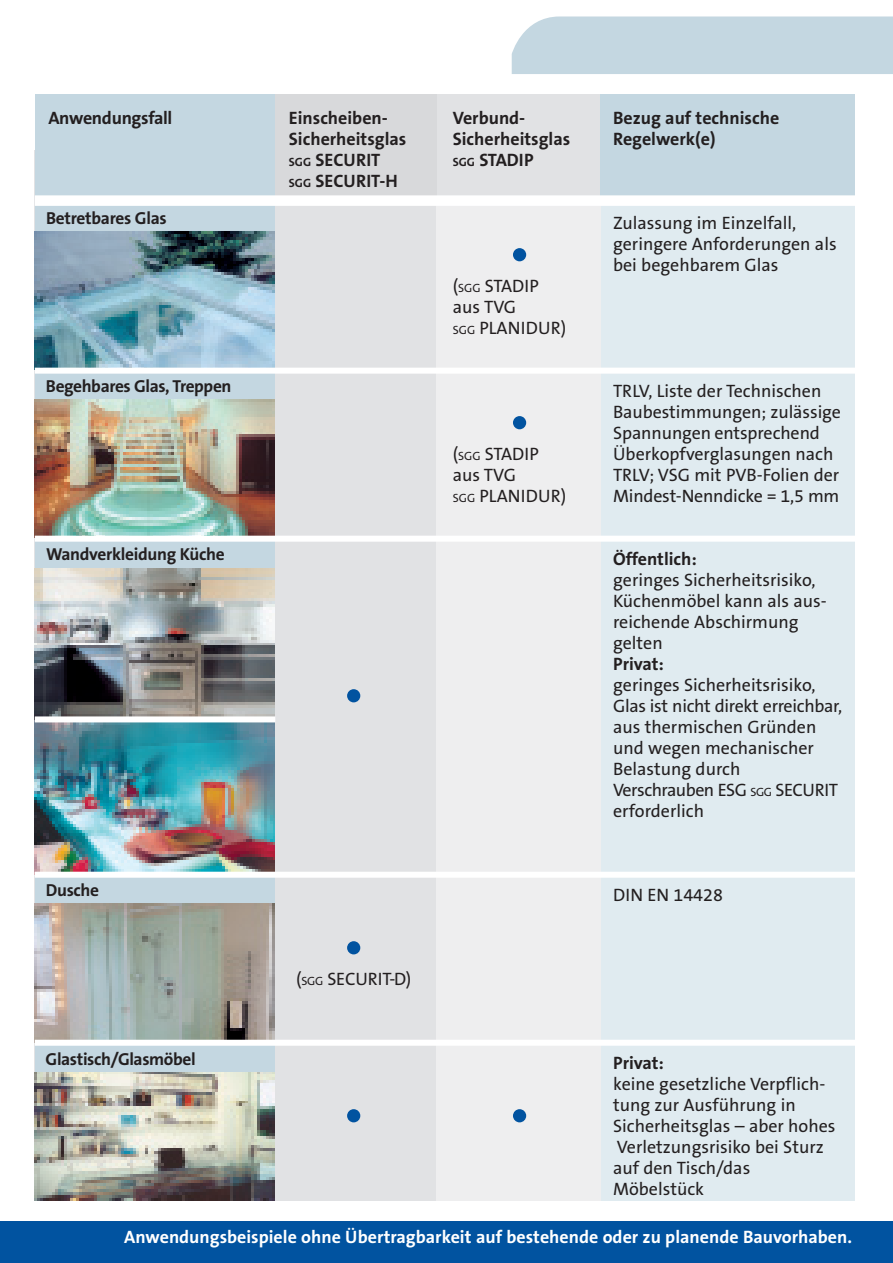
<style>
.page{position:relative;width:893px;height:1263px;background:#fff}
.page>*{position:absolute;margin:0;border:0;box-sizing:border-box;transform-origin:0 0}
.t1{font:18px/21px "The Sans B5 Plain";color:#231f20}
.t2{font:700 18px "The Sans B7";color:#231f20}
.t3{font:700 18px "The Sans B7";color:#fff}
.t4{font:700 17.4px "The Sans B7";letter-spacing:-.02em;color:#231f20}
.s1{font-size:12px}
</style>
<div class="page">
<div style="left:512px;top:16px;width:381px;height:58px;background:#c4d7e1"></div>
<div style="left:35px;top:150px;width:402px;height:1050px;background:#e1e2e4"></div>
<div style="left:544px;top:202px;width:311px;height:998px;background:#e0ebf0"></div>
<div style="left:436px;top:202px;width:165px;height:998px;background:#eeeeef"></div>
<div style="left:35px;top:94px;width:808px;height:108px;background:#e1e2e4"></div>
<div style="left:601px;top:94px;width:254px;height:108px;background:#c4d7e1"></div>
<div style="left:274px;top:94px;width:162px;height:108px;background:#d8d9db"></div>
<div style="left:35px;top:94px;width:239px;height:987px;background:#c4d7e1"></div>
<img style="left:35px;top:232px;width:239px;height:136px">
<img style="left:35px;top:568px;width:239px;height:304px">
<img style="left:35px;top:904px;width:239px;height:136px">
<img style="left:35px;top:1072px;width:239px;height:128px">
<img style="left:35px;top:400px;width:239px;height:136px">
<div style="left:35px;top:195px;width:820px;height:11px;background:#fff"></div>
<div style="left:35px;top:368px;width:820px;height:6px;background:#fff"></div>
<div style="left:35px;top:536px;width:820px;height:6px;background:#fff"></div>
<div style="left:35px;top:716px;width:240px;height:6px;background:#fff"></div>
<div style="left:35px;top:872px;width:820px;height:6px;background:#fff"></div>
<div style="left:35px;top:1040px;width:820px;height:6px;background:#fff"></div>
<div style="left:513px;top:1109px;width:13px;height:13px;background:#0153a0;border-radius:50%"></div>
<div style="left:347px;top:1109px;width:13px;height:13px;background:#0153a0;border-radius:50%"></div>
<div style="left:347px;top:941px;width:13px;height:13px;background:#0153a0;border-radius:50%"></div>
<div style="left:347px;top:689px;width:13px;height:13px;background:#0153a0;border-radius:50%"></div>
<div style="left:513px;top:416px;width:13px;height:13px;background:#0153a0;border-radius:50%"></div>
<div style="left:513px;top:248px;width:13px;height:13px;background:#0153a0;border-radius:50%"></div>
<div style="left:0;top:1221px;width:893px;height:42px;background:#0153a0"></div>
<p class="t2" style="left:48px;top:110px;width:126px">Anwendungsfall</p>
<p class="t2" style="left:289px;top:110px;width:100px">Einscheiben-</p>
<p class="t2" style="left:453px;top:110px;width:74px">Verbund-</p>
<p class="t2" style="left:613px;top:110px;width:168px">Bezug auf technische</p>
<p class="t2" style="left:289px;top:131px;width:119px">Sicherheitsglas</p>
<p class="t2" style="left:453px;top:131px;width:119px">Sicherheitsglas</p>
<p class="t2" style="left:613px;top:131px;width:104px">Regelwerk(e)</p>
<p class="t2" style="left:289px;top:152px;width:93px"><span class="s1">SGG</span> SECURIT</p>
<p class="t2" style="left:453px;top:152px;width:82px"><span class="s1">SGG</span> STADIP</p>
<p class="t2" style="left:289px;top:173px;width:110px"><span class="s1">SGG</span> SECURIT-H</p>
<p class="t1" style="left:613px;top:213px;width:225px">Zulassung im Einzelfall, geringere Anforderungen als bei begehbarem Glas</p>
<p class="t1" style="left:453px;top:276px;width:115px">(<span class="s1">SGG</span> STADIP aus TVG<br><span class="s1">SGG</span> PLANIDUR)</p>
<p class="t4" style="left:46px;top:211px;width:122px">Betretbares Glas</p>
<p class="t4" style="left:46px;top:378px;width:187px">Begehbares Glas, Treppen</p>
<p class="t1" style="left:613px;top:381px;width:229px">TRLV, Liste der Technischen<br>Baubestimmungen; zulässige<br>Spannungen entsprechend</p>
<p class="t1" style="left:453px;top:444px;width:88px">(<span class="s1">SGG</span> STADIP</p>
<p class="t1" style="left:613px;top:444px;width:222px">Überkopfverglasungen nach</p>
<p class="t1" style="left:453px;top:465px;width:65px">aus TVG</p>
<p class="t1" style="left:613px;top:465px;width:228px">TRLV; VSG mit PVB-Folien der</p>
<p class="t1" style="left:453px;top:486px;width:115px"><span class="s1">SGG</span> PLANIDUR)</p>
<p class="t1" style="left:613px;top:486px;width:228px">Mindest-Nenndicke = 1,5 mm</p>
<p class="t4" style="left:46px;top:546px;width:180px">Wandverkleidung Küche</p>
<p class="t2" style="left:613px;top:551px;width:85px">Öffentlich:</p>
<p class="t1" style="left:613px;top:570px;width:215px">geringes Sicherheitsrisiko,<br>Küchenmöbel kann als aus&shy;reichende Abschirmung gelten</p>
<p class="t2" style="left:613px;top:656px;width:52px">Privat:</p>
<p class="t1" style="left:613px;top:675px;width:231px">geringes Sicherheitsrisiko,<br>Glas ist nicht direkt erreichbar, aus thermischen Gründen und wegen mechanischer<br>Belastung durch<br>Verschrauben ESG <span class="s1">SGG</span> SECURIT erforderlich</p>
<p class="t4" style="left:46px;top:883px;width:55px">Dusche</p>
<p class="t1" style="left:613px;top:885px;width:111px">DIN EN 14428</p>
<p class="t1" style="left:296px;top:969px;width:117px">(<span class="s1">SGG</span> SECURIT-D)</p>
<p class="t4" style="left:46px;top:1051px;width:151px">Glastisch/Glasmöbel</p>
<p class="t2" style="left:613px;top:1055px;width:52px">Privat:</p>
<p class="t1" style="left:613px;top:1074px;width:224px">keine gesetzliche Verpflich&shy;tung zur Ausführung in<br>Sicherheitsglas – aber hohes<br>Verletzungsrisiko bei Sturz auf den Tisch/das<br>Möbelstück</p>
<p class="t3" style="left:124px;top:1229px;width:729px">Anwendungsbeispiele ohne Übertragbarkeit auf bestehende oder zu planende Bauvorhaben.</p>
</div>
